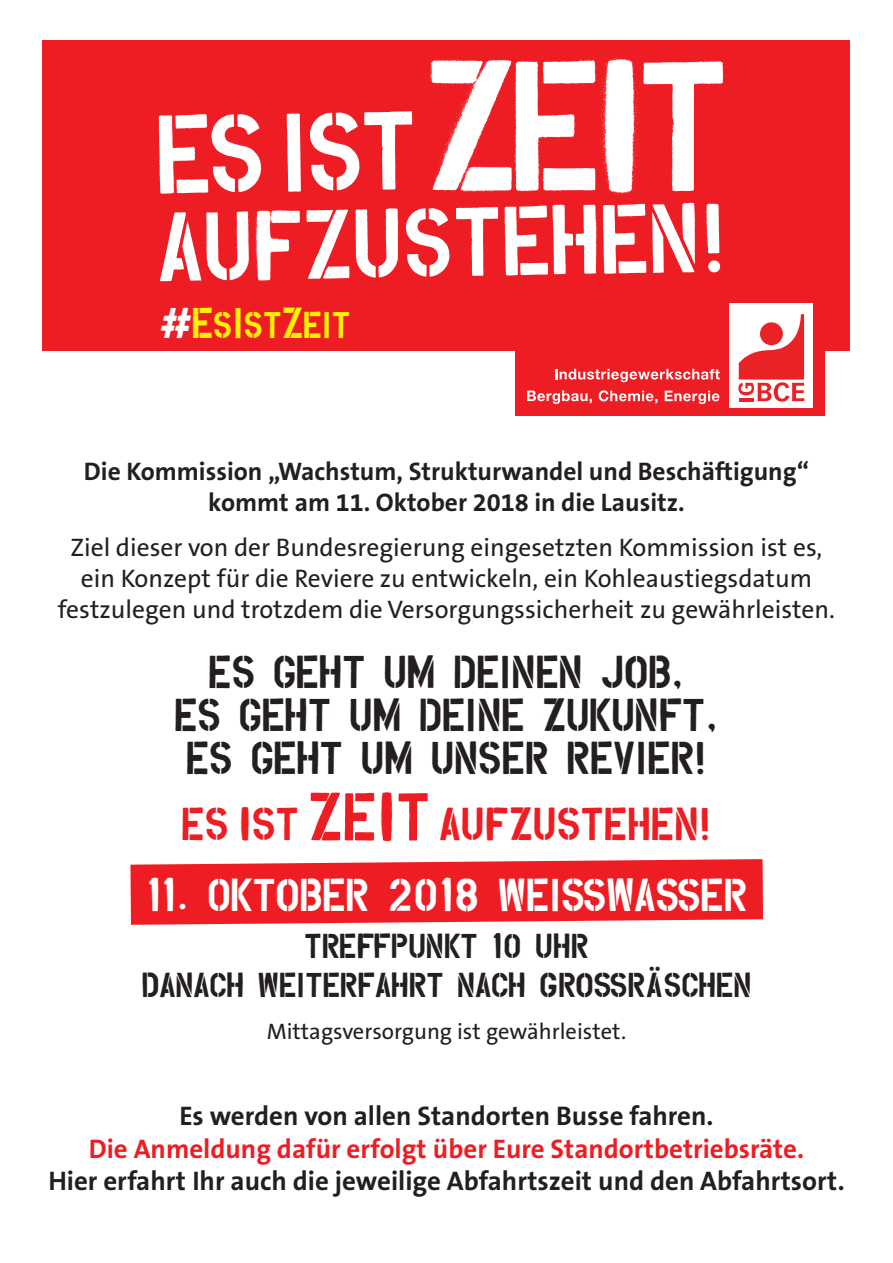
<style>
.page{position:relative;width:893px;height:1263px;background:#fff}
.page>*{position:absolute;margin:0;border:0;box-sizing:border-box;transform-origin:0 0}
.t1{font:86.7px "Overspray";color:#fff}
.t2{font:76.35px "Overspray";color:#fff}
.t3{font:36px "Overspray";color:#231f20}
.t4{font:36px "Overspray";color:#fff}
.t5{font:36px "Overspray";color:#ee1d23}
.t6{font:29.1px "Overspray";color:#fff101}
.t7{font:700 27px "The Sans B7";color:#231f20}
.t8{font:700 27px "The Sans B7";color:#ee1d23}
.t9{font:27px "Overspray";color:#231f20}
.t10{font:25.5px/30.6px "The Sans B5 Plain";color:#231f20;text-align:center}
.t11{font:700 25.5px "The Sans B7";color:#231f20}
.t12{font:22.5px "The Sans B5 Plain";color:#231f20}
.s1{font-size:33.45px;color:#fff}
.s2{font-size:33.45px}
.s3{font-size:52.5px}
</style>
<div class="page">
<svg style="left:130px;top:859px;width:633px;height:66px;background:#ef3136"></svg>
<div style="left:43px;top:41px;width:807px;height:310px;background:#ee1d23"></div>
<div style="left:515px;top:297px;width:310px;height:119px;background:#ee1d23"></div>
<div style="left:730px;top:303px;width:83px;height:104px;background:#fff"></div>
<svg style="left:738px;top:314px;width:66px;height:88px"></svg>
<div style="left:760px;top:322px;width:23px;height:23px;background:#eb2225;border-radius:50%"></div>
<svg style="left:555px;top:369px;width:165px;height:13px"></svg>
<svg style="left:527px;top:391px;width:65px;height:13px"></svg>
<svg style="left:599px;top:390px;width:58px;height:14px"></svg>
<svg style="left:665px;top:391px;width:55px;height:13px"></svg>
<svg style="left:428px;top:57px;width:296px;height:137px"></svg>
<p class="t1" style="left:155px;top:113px;width:262px;rotate:-1deg">ES IST</p>
<p class="t2" style="left:157px;top:210px;width:572px;rotate:-1deg">AUFZUSTEHEN!</p>
<p class="t6" style="left:161px;top:311px;width:191px"><span class="s1">#</span><span class="s2">E</span>S<span class="s2">I</span>ST<span class="s2">Z</span>EIT</p>
<p class="t11" style="left:84px;top:458px;width:727px">Die Kommission „Wachstum, Strukturwandel und Beschäftigung“</p>
<p class="t11" style="left:208px;top:488px;width:478px">kommt am 11. Oktober 2018 in die Lausitz.</p>
<p class="t10" style="left:71px;top:533px;width:753px">Ziel dieser von der Bundesregierung eingesetzten Kommission ist es,</p>
<p class="t10" style="left:58px;top:564px;width:779px">ein Konzept für die Reviere zu entwickeln, ein Kohleaustiegsdatum festzulegen und trotzdem die Versorgungssicherheit zu gewährleisten.</p>
<p class="t3" style="left:208px;top:654px;width:478px">ES GEHT UM DEINEN JOB,</p>
<p class="t3" style="left:174px;top:698px;width:546px">ES GEHT UM DEINE ZUKUNFT,</p>
<p class="t3" style="left:186px;top:741px;width:523px">ES GEHT UM UNSER REVIER!</p>
<p class="t5" style="left:181px;top:807px;width:532px">ES IST <span class="s3">ZEIT</span> AUFZUSTEHEN!</p>
<p class="t4" style="left:146px;top:877px;width:602px">11. OKTOBER 2018 WEIßWASSER</p>
<p class="t9" style="left:304px;top:933px;width:286px">TREFFPUNKT 10 UHR</p>
<p class="t9" style="left:142px;top:972px;width:611px">DANACH WEITERFAHRT NACH GROßRÄSCHEN</p>
<p class="t12" style="left:267px;top:1019px;width:361px">Mittagsversorgung ist gewährleistet.</p>
<p class="t7" style="left:179px;top:1102px;width:536px">Es werden von allen Standorten Busse fahren.</p>
<p class="t8" style="left:89px;top:1134px;width:717px">Die Anmeldung dafür erfolgt über Eure Standortbetriebsräte.</p>
<p class="t7" style="left:48px;top:1166px;width:798px">Hier erfahrt Ihr auch die jeweilige Abfahrtszeit und den Abfahrtsort.</p>
</div>
